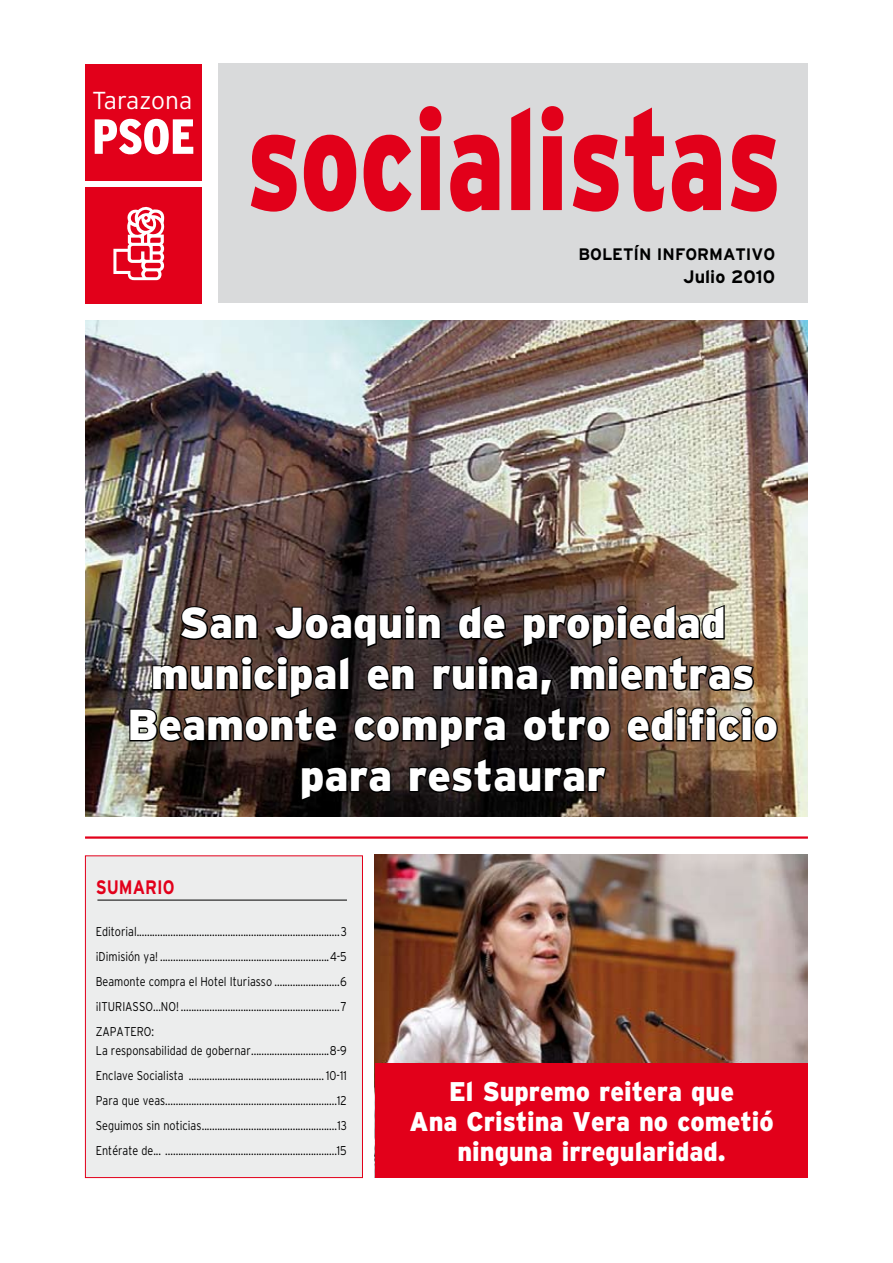
<style>
.page{position:relative;width:893px;height:1263px;background:#fff}
.page>*{position:absolute;margin:0;border:0;box-sizing:border-box;transform-origin:0 0}
.t1{font:900 140.7px "Interstate";color:#e2001a;scale:.75 1}
.t2{font:900 43.35px/51px "Interstate";color:#fff;text-align:center}
.t3{font:900 27px/30px "Interstate";color:#fff;text-align:center;scale:.93 1}
.t4{font:300 24.6px "Interstate";color:#fff}
.t5{font:700 19.5px "Interstate";color:#e2001a;scale:.85 1}
.t6{font:700 18px "Interstate";color:#000}
.t7{font:700 16.65px "Interstate";color:#000}
.t8{font:300 12.75px/25px "Interstate";color:#000;text-align:justify;scale:.85 1}
</style>
<div class="page">
<img style="left:374px;top:855px;width:434px;height:323px">
<img style="left:85px;top:320px;width:723px;height:496px">
<div style="left:85px;top:856px;width:277px;height:321px;background:#eceded"></div>
<div style="left:85px;top:855px;width:278px;height:323px;border:1px solid #e2001a"></div>
<hr style="left:97px;top:900px;width:250px;height:1px;background:#000">
<hr style="left:85px;top:836px;width:723px;height:3px;background:#e2001a">
<div style="left:375px;top:1063px;width:433px;height:115px;background:#e2001a"></div>
<img style="left:128px;top:603px;width:651px;height:200px">
<div style="left:85px;top:64px;width:116px;height:116px;background:#e2001a"></div>
<svg style="left:95px;top:119px;width:98px;height:35px"></svg>
<div style="left:85px;top:187px;width:116px;height:117px;background:#e2001a"></div>
<svg style="left:113px;top:206px;width:52px;height:74px"></svg>
<div style="left:218px;top:64px;width:590px;height:239px;background:#d9dadb"></div>
<h3 class="t4" style="left:92px;top:86px;width:102px">Tarazona</h3>
<h1 class="t1" style="left:246px;top:80px;width:715px">socialistas</h1>
<h3 class="t7" style="left:578px;top:245px;width:198px">BOLETÍN INFORMATIVO</h3>
<h3 class="t6" style="left:683px;top:266px;width:94px">Julio 2010</h3>
<h2 class="t2" style="left:128px;top:597px;width:652px">San Joaquin de propiedad municipal en ruina, mientras<br>Beamonte compra otro edificio para restaurar</h2>
<h3 class="t5" style="left:96px;top:876px;width:94px">SUMARIO</h3>
<p class="t8" style="left:96px;top:918px;width:297px">Editorial..............................................................................3 ¡Dimisión ya! .................................................................4-5<br>Beamonte compra el Hotel Ituriasso .........................6 ¡ITURIASSO...NO! .............................................................7<br>ZAPATERO:</p>
<p class="t8" style="left:96px;top:1038px;width:297px">La responsabilidad de gobernar..............................8-9<br>Enclave Socialista .................................................... 10-11<br>Para que veas..................................................................12<br>Seguimos sin noticias....................................................13<br>Entérate de... ..................................................................15</p>
<h3 class="t3" style="left:410px;top:1076px;width:393px">El Supremo reitera que<br>Ana Cristina Vera no cometió ninguna irregularidad.</h3>
</div>
